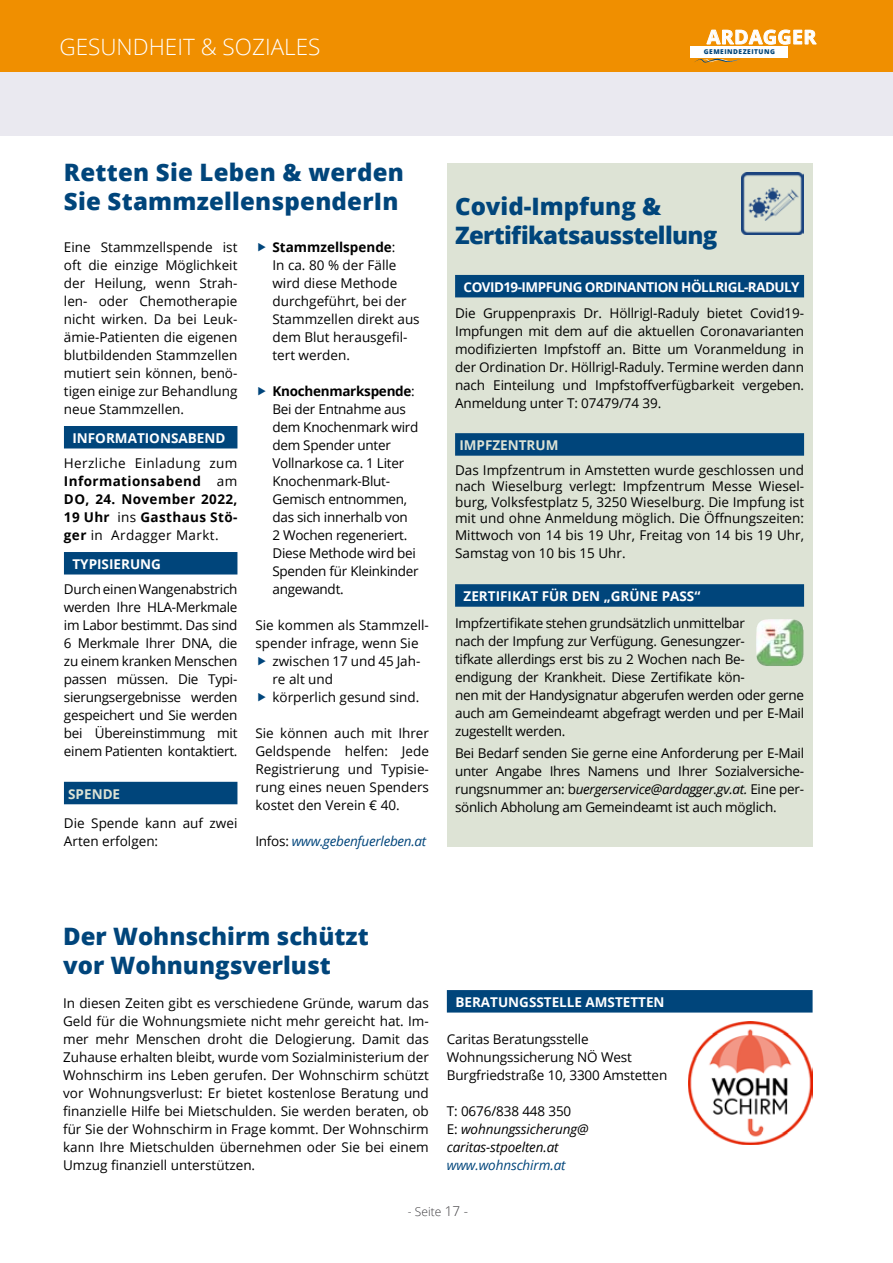
<style>
.page{position:relative;width:893px;height:1263px;background:#fff}
.page>*{position:absolute;margin:0;border:0;box-sizing:border-box;transform-origin:0 0}
.t1{font:800 24px/28.8px "Open Sans";color:#00457b}
.t2{font:800 24px/28.8px "Open Sans";letter-spacing:-.03em;color:#00457b}
.t3{font:300 22.5px "Open Sans";color:#fff}
.t4{font:700 19.5px "Open Sans";letter-spacing:.025em;color:#fff}
.t5{font:13.5px/18px "Open Sans";letter-spacing:-.015em;color:#000;text-align:justify}
.t6{font:700 13.5px/18px "Open Sans";letter-spacing:.03em;color:#000;text-align:justify}
.t7{font:700 13.5px "Open Sans";color:#fff}
.t8{font:italic 13.5px/18px "Open Sans";letter-spacing:-.01em;color:#000}
.t9{font:italic 13.5px "Open Sans";letter-spacing:-.02em;color:#00457b}
.t10{font:700 13.5px "Open Sans";letter-spacing:-.04em;color:#fff}
.t11{font:700 13.5px "Open Sans";color:#dde3d5}
.t12{font:300 12px "Open Sans";color:#3e3d40}
.t13{font:800 6.6px "Open Sans";letter-spacing:.075em;color:#00457b}
.s1{font-weight:400}
.s2{font-weight:700}
.s3{font-style:normal;color:#000}
.s4{font-style:italic}
.s5{font-style:normal}
.s6{font-size:13.5px}
</style>
<div class="page">
<div style="left:0;top:0;width:893px;height:72px;background:#f08f00"></div>
<svg style="left:706px;top:29px;width:111px;height:16px"></svg>
<div style="left:691px;top:46px;width:97px;height:11px;background:#fff"></div>
<svg style="left:694px;top:57px;width:46px;height:6px"></svg>
<div style="left:0;top:72px;width:893px;height:64px;background:#eae9f0"></div>
<div style="left:64px;top:426px;width:173px;height:22px;background:#00457b"></div>
<div style="left:64px;top:552px;width:173px;height:22px;background:#00457b"></div>
<div style="left:64px;top:782px;width:173px;height:22px;background:#00457b"></div>
<div style="left:447px;top:163px;width:366px;height:683px;background:#dde3d5"></div>
<div style="left:455px;top:275px;width:349px;height:22px;background:#00457b"></div>
<div style="left:455px;top:433px;width:349px;height:23px;background:#00457b"></div>
<div style="left:455px;top:584px;width:349px;height:23px;background:#00457b"></div>
<img style="left:756px;top:619px;width:47px;height:47px">
<img style="left:741px;top:172px;width:62px;height:62px">
<div style="left:447px;top:990px;width:366px;height:22px;background:#00457b"></div>
<img style="left:689px;top:1021px;width:124px;height:124px">
<h2 class="t3" style="left:60px;top:32px;width:260px">GESUN DHEIT &amp; SOZIALES</h2>
<h3 class="t4" style="left:707px;top:23px;width:111px">ARDAGGER</h3>
<p class="t13" style="left:704px;top:47px;width:73px">GEMEINDEZEITUNG</p>
<h1 class="t1" style="left:64px;top:157px;width:341px">Retten Sie Leben &amp; werden<br>Sie StammzellenspenderIn</h1>
<p class="t5" style="left:64px;top:238px;width:175px">Eine Stammzellspende ist oft die einzige Möglichkeit der Heilung, wenn Strah&shy;len- oder Chemotherapie nicht wirken. Da bei Leuk&shy;ämie-Patienten die eigenen blutbildenden Stammzellen mutiert sein können, benö&shy;tigen einige zur Behandlung neue Stammzellen.</p>
<p class="t7" style="left:72px;top:428px;width:45px">INFORMA</p>
<p class="t7" style="left:137px;top:428px;width:43px">TIONSABE</p>
<p class="t7" style="left:204px;top:428px;width:20px">ND</p>
<p class="t6" style="left:64px;top:454px;width:175px"><span class="s1">Herzliche Einladung zum </span>I NFORMATIONSABEND <span class="s1">am </span>DO, 24. N OVEMBER 2022, 19 U HR <span class="s1">ins</span> GASTHAUS STÖ-GER <span class="s1">in Ardagger Markt.</span></p>
<p class="t7" style="left:72px;top:554px;width:88px">TYPISIERUNG</p>
<p class="t5" style="left:64px;top:580px;width:175px">Durch einen Wangenabstrich werden Ihre HLA-Merkmale im Labor bestimmt. Das sind 6 Merkmale Ihrer DNA, die zu einem kranken Menschen passen müssen. Die Typi&shy;sierungsergebnisse werden gespeichert und Sie werden bei Übereinstimmung mit einem Patienten kontaktiert.</p>
<p class="t11" style="left:68px;top:784px;width:44px">SPENDE</p>
<p class="t5" style="left:64px;top:814px;width:175px">Die Spende kann auf zwei<br>Arten erfolgen:</p>
<p class="t5" style="left:272px;top:238px;width:149px;text-align:left"><span class="s2">STAMMZELLSPENDE</span>:<br>In ca. 80 % der Fälle wird diese Methode durchgeführt, bei der<br>Stammzellen direkt aus dem Blut herausgefil&shy;tert werden.</p>
<p class="t5" style="left:272px;top:382px;width:148px;text-align:left"><span class="s2">KNOCHENMARKSPENDE</span>:<br>Bei der Entnahme aus dem Knochenmark wird dem Spender unter<br>Vollnarkose ca. 1 Liter<br>Knochenmark-Blut-<br>Gemisch entnommen, das sich innerhalb von<br>2 Wochen regeneriert.<br>Diese Methode wird bei<br>Spenden für Kleinkinder angewandt.</p>
<p class="t5" style="left:255px;top:616px;width:175px">Sie kommen als Stammzell-</p>
<p class="t5" style="left:255px;top:634px;width:165px">spender infrage, wenn Sie</p>
<p class="t5" style="left:272px;top:652px;width:149px">zwischen 17 und 45 Jah-</p>
<p class="t5" style="left:272px;top:670px;width:62px">re alt und</p>
<p class="t5" style="left:272px;top:688px;width:148px">körperlich gesund sind.</p>
<p class="t5" style="left:255px;top:724px;width:175px">Sie können auch mit Ihrer Geldspende helfen: Jede Registrierung und Typisie&shy;rung eines neuen Spenders kostet den Verein € 40.</p>
<p class="t9" style="left:255px;top:832px;width:172px"><span class="s3">Infos:</span> www.gebenfuerleben.at</p>
<h1 class="t2" style="left:455px;top:191px;width:264px">Covid-Impfung &amp;<br>Zertifikatsausstellung</h1>
<p class="t10" style="left:464px;top:277px;width:132px">COVID19-IM PFUNG ORD</p>
<p class="t10" style="left:613px;top:277px;width:188px">INANTION HÖLLRIG L-RADULY</p>
<p class="t5" style="left:455px;top:304px;width:351px">Die Gruppenpraxis Dr. Höllrigl-Raduly bietet Covid19- Impfungen mit dem auf die aktuellen Coronavarianten modifizierten Impfstoff an. Bitte um Voranmeldung in der Ordination Dr. Höllrigl-Raduly. Termine werden dann nach Einteilung und Impfstoffverfügbarkeit vergeben.<br>Anmeldung unter T: 07479/74 39.</p>
<p class="t11" style="left:459px;top:436px;width:98px">IM PFZENTRUM</p>
<p class="t5" style="left:455px;top:461px;width:350px;line-height:16.2px">Das Impfzentrum in Amstetten wurde geschlossen und nach Wieselburg verlegt: Impfzentrum Messe Wiesel&shy;burg, Volksfestplatz 5, 3250 Wieselburg. Die Impfung ist mit und ohne Anmeldung möglich. Die Öffnungszeiten:<br>Mittwoch von 14 bis 19 Uhr, Freitag von 14 bis 19 Uhr,</p>
<p class="t5" style="left:455px;top:543px;width:172px">Samstag von 10 bis 15 Uhr.</p>
<p class="t7" style="left:464px;top:587px;width:207px">ZERTIFIKAT FÜR DEN „GRÜNE PASS</p>
<p class="t7" style="left:694px;top:587px;width:8px">“</p>
<p class="t5" style="left:455px;top:613px;width:351px;text-align:left">Impfzertifikate stehen grundsätzlich unmittelbar<br>nach der Impfung zur Verfügung. Genesungzer-<br>tifkate allerdings erst bis zu 2 Wochen nach Be&shy;endigung der Krankheit. Diese Zertifikate kön-<br>nen mit der Handysignatur abgerufen werden oder gerne auch am Gemeindeamt abgefragt werden und per E-Mail zugestellt werden.</p>
<p class="t5" style="left:455px;top:744px;width:351px">Bei Bedarf senden Sie gerne eine Anforderung per E-Mail unter Angabe Ihres Namens und Ihrer Sozialversiche&shy;rungsnummer an: b<span class="s4">uergerservice@ardagger.gv.at.</span> Eine per&shy;sönlich Abholung am Gemeindeamt ist auch möglich.</p>
<h1 class="t1" style="left:63px;top:921px;width:307px">Der Wohnschirm schützt vor Wohnungsverlust</h1>
<p class="t5" style="left:63px;top:994px;width:367px">In diesen Zeiten gibt es verschiedene Gründe, warum das Geld für die Wohnungsmiete nicht mehr gereicht hat. Im&shy;mer mehr Menschen droht die Delogierung. Damit das Zuhause erhalten bleibt, wurde vom Sozialministerium der Wohnschirm ins Leben gerufen. Der Wohnschirm schützt vor Wohnungsverlust: Er bietet kostenlose Beratung und finanzielle Hilfe bei Mietschulden. Sie werden beraten, ob für Sie der Wohnschirm in Frage kommt. Der Wohnschirm kann Ihre Mietschulden übernehmen oder Sie bei einem Umzug finanziell unterstützen.</p>
<p class="t7" style="left:455px;top:993px;width:19px">BERA</p>
<p class="t7" style="left:490px;top:993px;width:38px">TUNGSS</p>
<p class="t7" style="left:544px;top:993px;width:122px">TELLE AMSTETTEN</p>
<p class="t5" style="left:447px;top:1030px;width:222px;text-align:left">Caritas Beratungsstelle<br>Wohnungssicherung NÖ West<br>Burgfriedstraße 10, 3300 Amstetten</p>
<p class="t8" style="left:447px;top:1102px;width:143px"><span class="s5">T: 0676/838 448 350<br>E:</span> wohnungssicherung@ caritas-stpoelten.at</p>
<p class="t9" style="left:447px;top:1156px;width:120px">www.wohnschirm.at</p>
<p class="t12" style="left:408px;top:1204px;width:62px">- SEITE <span class="s6">17 -</span></p>
</div>
